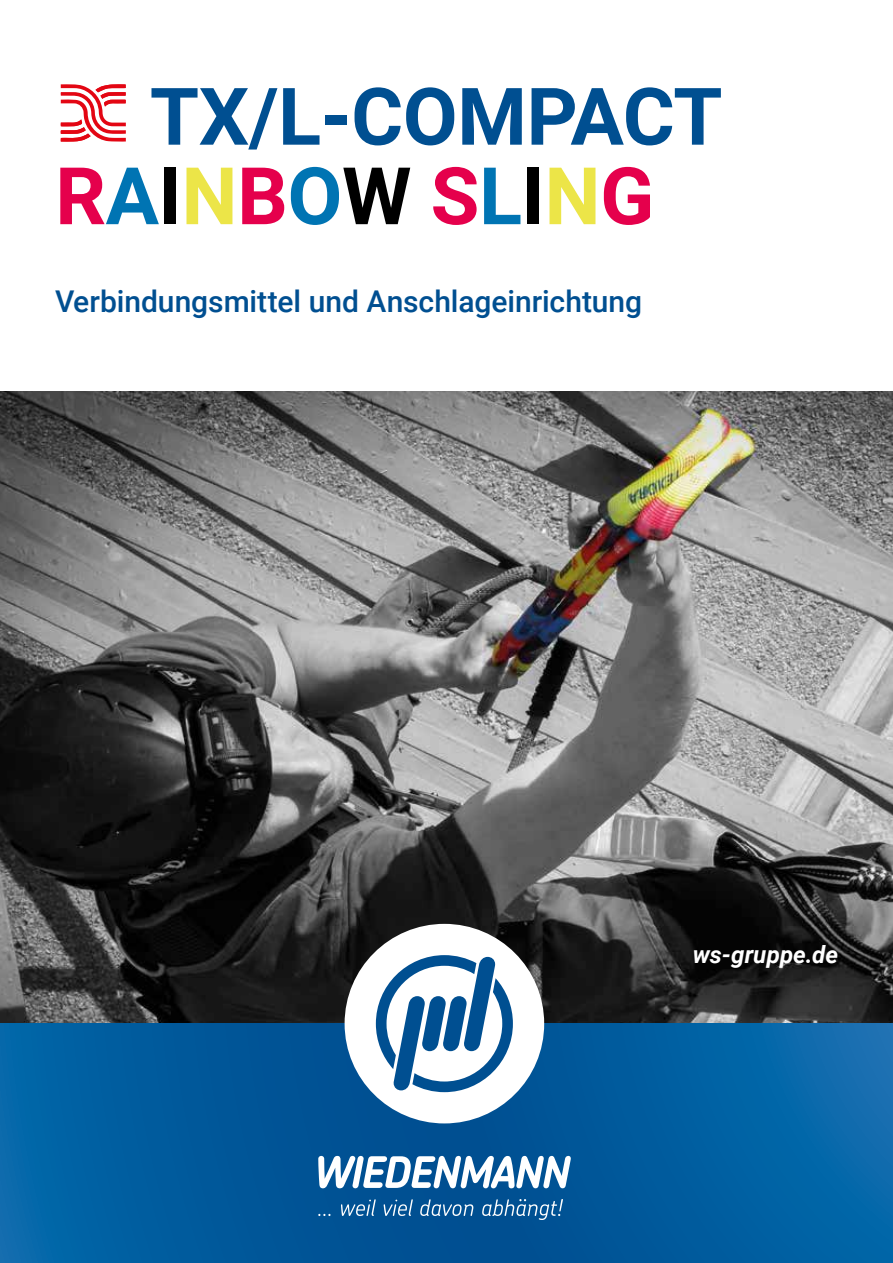
<style>
.page{position:relative;width:893px;height:1263px;background:#fff}
.page>*{position:absolute;margin:0;border:0;box-sizing:border-box;transform-origin:0 0}
.t1{font:700 79.5px/79.5px "Roboto";letter-spacing:-.005em;color:#004f91}
.t2{font:500 30px "Roboto";color:#004f91}
.t3{font:italic 700 24px "Roboto";color:#fff}
.s1{color:#e5004c}
.s2{color:#0074b3}
.s3{color:#000}
.s4{color:#ece548}
</style>
<div class="page">
<img style="left:0;top:392px;width:893px;height:631px">
<svg style="left:61px;top:84px;width:65px;height:58px"></svg>
<svg style="left:0;top:1023px;width:893px;height:240px;background:#015c9e"></svg>
<div style="left:345px;top:924px;width:199px;height:199px;background:#fff;border-radius:50%"></div>
<svg style="left:376px;top:955px;width:137px;height:137px"></svg>
<svg style="left:318px;top:1156px;width:253px;height:32px"></svg>
<svg style="left:384px;top:1199px;width:29px;height:17px"></svg>
<svg style="left:341px;top:1199px;width:35px;height:17px"></svg>
<svg style="left:420px;top:1199px;width:53px;height:17px"></svg>
<svg style="left:482px;top:1199px;width:81px;height:21px;background:#3373a8"></svg>
<svg style="left:318px;top:1214px;width:13px;height:2px"></svg>
<h1 class="t1" style="left:55px;top:74px;width:669px;text-indent:95px">TX/L-COMPACT<br><span class="s1">R</span><span class="s2">A</span><span class="s3">I</span><span class="s4">N</span><span class="s1">B</span><span class="s2">O</span><span class="s3">W</span> <span class="s1">S</span><span class="s2">L</span><span class="s3">I</span><span class="s4">N</span><span class="s1">G</span></h1>
<p class="t2" style="left:55px;top:280px;width:588px">Verbindungsmittel und Anschlageinrichtung</p>
<p class="t3" style="left:693px;top:937px;width:147px">ws-gruppe.de</p>
</div>
